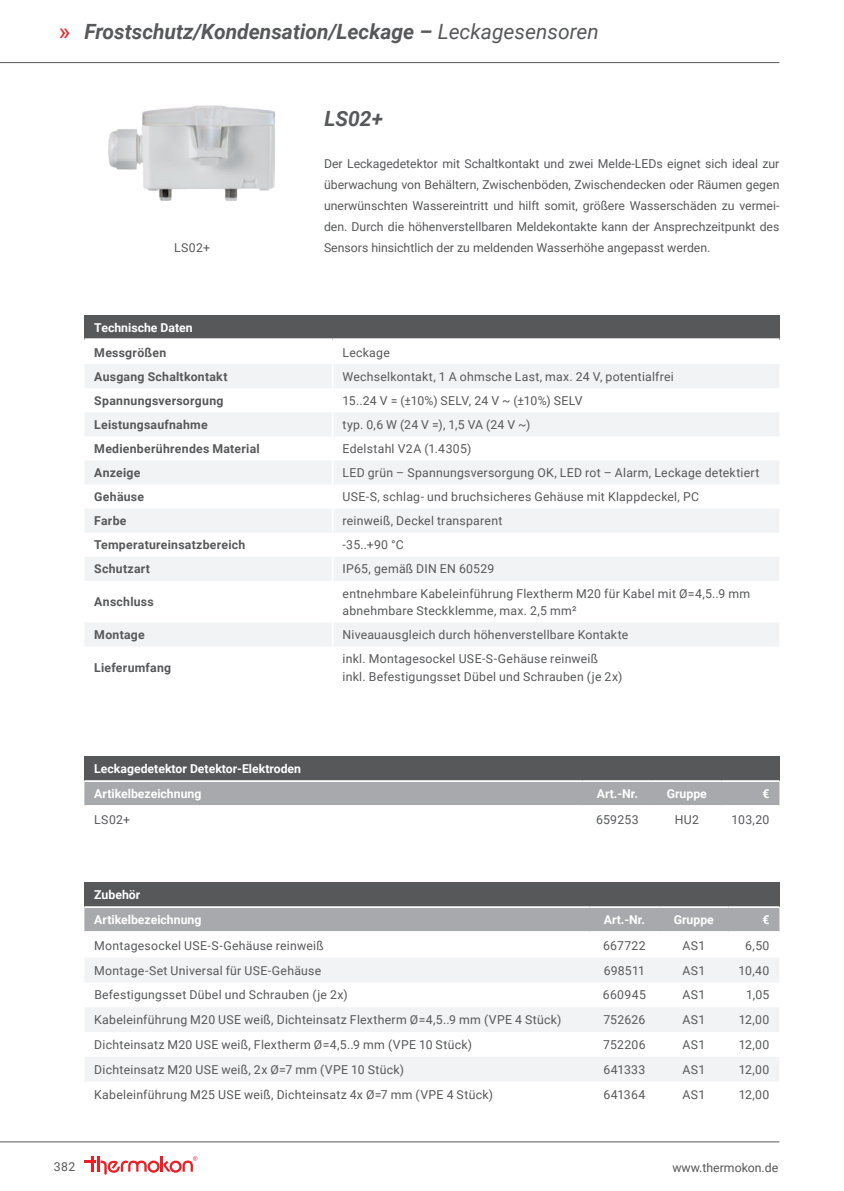
<style>
.page{position:relative;width:844px;height:1191px;background:#fff}
.page>*{position:absolute;margin:0;border:0;box-sizing:border-box;transform-origin:0 0}
.t1{font:24.5px "Roboto";color:#ee1d23}
.t2{font:italic 700 21px "Roboto";color:#57585a}
.t3{font:12.25px/21px "Roboto";letter-spacing:.02em;color:#57585a}
.t4{font:700 12.25px "Roboto";letter-spacing:.02em;color:#57585a}
.t5{font:700 12.25px/24.8px "Roboto";color:#fff}
.t6{font:12.25px "Roboto";color:#57585a}
.s1{font-weight:400}
</style>
<div class="page">
<hr style="left:0;top:1141px;width:779px;height:1px;background:#57585a">
<svg style="left:84px;top:1156px;width:11px;height:15px"></svg>
<hr style="left:97px;top:1156px;width:3px;height:15px;background:#ee1d23">
<svg style="left:101px;top:1156px;width:96px;height:18px"></svg>
<hr style="left:0;top:62px;width:779px;height:1px;background:#57585a">
<div style="left:84px;top:756px;width:695px;height:25px;background:#57585a"></div>
<div style="left:84px;top:782px;width:695px;height:23px;background:#a8a9ad"></div>
<hr style="left:84px;top:780px;width:498px;height:2px;background:#fff">
<hr style="left:582px;top:780px;width:70px;height:2px;background:#fff">
<hr style="left:652px;top:780px;width:69px;height:2px;background:#fff">
<hr style="left:721px;top:780px;width:58px;height:2px;background:#fff">
<div style="left:84px;top:315px;width:695px;height:24px;background:#57585a"></div>
<svg style="left:85px;top:364px;width:694px;height:282px;fill:#f5f6f7"></svg>
<hr style="left:84px;top:338px;width:248px;height:2px;background:#fff">
<hr style="left:332px;top:338px;width:447px;height:2px;background:#fff">
<hr style="left:331px;top:532px;width:2px;height:25px;background:#fff">
<hr style="left:331px;top:364px;width:2px;height:24px;background:#fff">
<hr style="left:331px;top:388px;width:2px;height:24px;background:#fff">
<hr style="left:331px;top:412px;width:2px;height:24px;background:#fff">
<hr style="left:331px;top:436px;width:2px;height:24px;background:#fff">
<hr style="left:331px;top:460px;width:2px;height:24px;background:#fff">
<hr style="left:331px;top:484px;width:2px;height:24px;background:#fff">
<hr style="left:331px;top:508px;width:2px;height:24px;background:#fff">
<hr style="left:331px;top:557px;width:2px;height:24px;background:#fff">
<hr style="left:331px;top:581px;width:2px;height:41px;background:#fff">
<hr style="left:331px;top:622px;width:2px;height:24px;background:#fff">
<div style="left:84px;top:882px;width:695px;height:25px;background:#57585a"></div>
<div style="left:84px;top:908px;width:695px;height:23px;background:#a8a9ad"></div>
<svg style="left:85px;top:958px;width:694px;height:123px;fill:#f2f3f4"></svg>
<hr style="left:84px;top:906px;width:505px;height:2px;background:#fff">
<hr style="left:589px;top:906px;width:70px;height:2px;background:#fff">
<hr style="left:659px;top:906px;width:69px;height:2px;background:#fff">
<hr style="left:728px;top:906px;width:51px;height:2px;background:#fff">
<img style="left:109px;top:105px;width:166px;height:96px">
<h1 class="t1" style="left:59px;top:14px;width:13px">»</h1>
<h2 class="t2" style="left:84px;top:17px;width:515px">Frostschutz/Kondensation/Leckage – <span class="s1">Leckagesensoren</span></h2>
<p class="t3" style="left:174px;top:237px;width:38px">LS02+</p>
<h2 class="t2" style="left:324px;top:104px;width:60px">LS02+</h2>
<p class="t3" style="left:324px;top:153px;width:457px;text-align:justify">Der Leckagedetektor mit Schaltkontakt und zwei Melde-LEDs eignet sich ideal zur überwachung von Behältern, Zwischenböden, Zwischendecken oder Räumen gegen unerwünschten Wassereintritt und hilft somit, größere Wasserschäden zu vermei&shy;den. Durch die höhenverstellbaren Meldekontakte kann der Ansprechzeitpunkt des Sensors hinsichtlich der zu meldenden Wasserhöhe angepasst werden.</p>
<p class="t5" style="left:94px;top:314px;width:100px">Technische Daten</p>
<p class="t4" style="left:94px;top:344px;width:73px">Messgrößen</p>
<p class="t3" style="left:342px;top:341px;width:49px">Leckage</p>
<p class="t4" style="left:94px;top:368px;width:135px">Ausgang Schaltkontakt</p>
<p class="t3" style="left:342px;top:365px;width:333px">Wechselkontakt, 1 A ohmsche Last, max. 24 V, potentialfrei</p>
<p class="t4" style="left:94px;top:392px;width:131px">Spannungsversorgung</p>
<p class="t3" style="left:342px;top:389px;width:241px">15..24 V = (±10%) SELV, 24 V ~ (±10%) SELV</p>
<p class="t4" style="left:94px;top:416px;width:115px">Leistungsaufnahme</p>
<p class="t3" style="left:342px;top:413px;width:189px">typ. 0,6 W (24 V =), 1,5 VA (24 V ~)</p>
<p class="t4" style="left:94px;top:440px;width:167px">Medienberührendes Material</p>
<p class="t3" style="left:342px;top:438px;width:130px">Edelstahl V2A (1.4305)</p>
<p class="t4" style="left:94px;top:464px;width:48px">Anzeige</p>
<p class="t3" style="left:342px;top:462px;width:418px">LED grün – Spannungsversorgung OK, LED rot – Alarm, Leckage detektiert</p>
<p class="t4" style="left:94px;top:488px;width:51px">Gehäuse</p>
<p class="t3" style="left:342px;top:486px;width:358px">USE-S, schlag- und bruchsicheres Gehäuse mit Klappdeckel, PC</p>
<p class="t4" style="left:94px;top:512px;width:34px">Farbe</p>
<p class="t3" style="left:342px;top:510px;width:161px">reinweiß, Deckel transparent</p>
<p class="t4" style="left:94px;top:536px;width:153px">Temperatureinsatzbereich</p>
<p class="t3" style="left:342px;top:534px;width:63px">-35..+90 °C</p>
<p class="t4" style="left:94px;top:560px;width:57px">Schutzart</p>
<p class="t3" style="left:342px;top:558px;width:153px">IP65, gemäß DIN EN 60529</p>
<p class="t4" style="left:94px;top:593px;width:61px">Anschluss</p>
<p class="t3" style="left:342px;top:584px;width:409px;line-height:17.5px">entnehmbare Kabeleinführung Flextherm M20 für Kabel mit Ø=4,5..9 mm abnehmbare Steckklemme, max. 2,5 mm²</p>
<p class="t4" style="left:94px;top:626px;width:52px">Montage</p>
<p class="t3" style="left:342px;top:624px;width:287px">Niveauausgleich durch höhenverstellbare Kontakte</p>
<p class="t4" style="left:94px;top:659px;width:78px">Lieferumfang</p>
<p class="t3" style="left:342px;top:649px;width:281px;line-height:17.5px">inkl. Montagesockel USE-S-Gehäuse reinweiß inkl. Befestigungsset Dübel und Schrauben (je 2x)</p>
<p class="t5" style="left:94px;top:756px;width:208px">Leckagedetektor Detektor-Elektroden<br>Artikelbezeichnung</p>
<p class="t5" style="left:596px;top:781px;width:43px">Art.-Nr.</p>
<p class="t5" style="left:666px;top:781px;width:42px">Gruppe</p>
<p class="t5" style="left:762px;top:781px;width:9px">€</p>
<p class="t3" style="left:94px;top:808px;width:37px">LS02+</p>
<p class="t3" style="left:596px;top:808px;width:44px">659253</p>
<p class="t3" style="left:674px;top:808px;width:26px">HU2</p>
<p class="t3" style="left:731px;top:808px;width:39px">103,20</p>
<p class="t5" style="left:94px;top:882px;width:109px">Zubehör<br>Artikelbezeichnung</p>
<p class="t5" style="left:603px;top:907px;width:43px">Art.-Nr.</p>
<p class="t5" style="left:673px;top:907px;width:42px">Gruppe</p>
<p class="t5" style="left:762px;top:907px;width:9px">€</p>
<p class="t3" style="left:94px;top:934px;width:231px">Montagesockel USE-S-Gehäuse reinweiß</p>
<p class="t3" style="left:603px;top:934px;width:44px">667722</p>
<p class="t3" style="left:682px;top:934px;width:24px">AS1</p>
<p class="t3" style="left:745px;top:934px;width:26px">6,50</p>
<p class="t3" style="left:94px;top:959px;width:228px">Montage-Set Universal für USE-Gehäuse</p>
<p class="t3" style="left:603px;top:959px;width:43px">698511</p>
<p class="t3" style="left:682px;top:959px;width:24px">AS1</p>
<p class="t3" style="left:738px;top:959px;width:32px">10,40</p>
<p class="t3" style="left:94px;top:984px;width:255px">Befestigungsset Dübel und Schrauben (je 2x)</p>
<p class="t3" style="left:602px;top:984px;width:45px">660945</p>
<p class="t3" style="left:682px;top:984px;width:24px">AS1</p>
<p class="t3" style="left:746px;top:984px;width:25px">1,05</p>
<p class="t3" style="left:94px;top:1009px;width:468px">Kabeleinführung M20 USE weiß, Dichteinsatz Flextherm Ø=4,5..9 mm (VPE 4 Stück)</p>
<p class="t3" style="left:603px;top:1009px;width:43px">752626</p>
<p class="t3" style="left:682px;top:1009px;width:24px">AS1</p>
<p class="t3" style="left:738px;top:1009px;width:32px">12,00</p>
<p class="t3" style="left:94px;top:1033px;width:379px">Dichteinsatz M20 USE weiß, Flextherm Ø=4,5..9 mm (VPE 10 Stück)</p>
<p class="t3" style="left:603px;top:1033px;width:44px">752206</p>
<p class="t3" style="left:682px;top:1033px;width:24px">AS1</p>
<p class="t3" style="left:738px;top:1033px;width:32px">12,00</p>
<p class="t3" style="left:94px;top:1058px;width:311px">Dichteinsatz M20 USE weiß, 2x Ø=7 mm (VPE 10 Stück)</p>
<p class="t3" style="left:603px;top:1058px;width:43px">641333</p>
<p class="t3" style="left:682px;top:1058px;width:24px">AS1</p>
<p class="t3" style="left:738px;top:1058px;width:32px">12,00</p>
<p class="t3" style="left:94px;top:1083px;width:400px">Kabeleinführung M25 USE weiß, Dichteinsatz 4x Ø=7 mm (VPE 4 Stück)</p>
<p class="t3" style="left:603px;top:1083px;width:43px">641364</p>
<p class="t3" style="left:682px;top:1083px;width:24px">AS1</p>
<p class="t3" style="left:738px;top:1083px;width:32px">12,00</p>
<p class="t3" style="left:54px;top:1155px;width:23px">382</p>
<p class="t6" style="left:672px;top:1159px;width:107px">www.thermokon.de</p>
</div>
